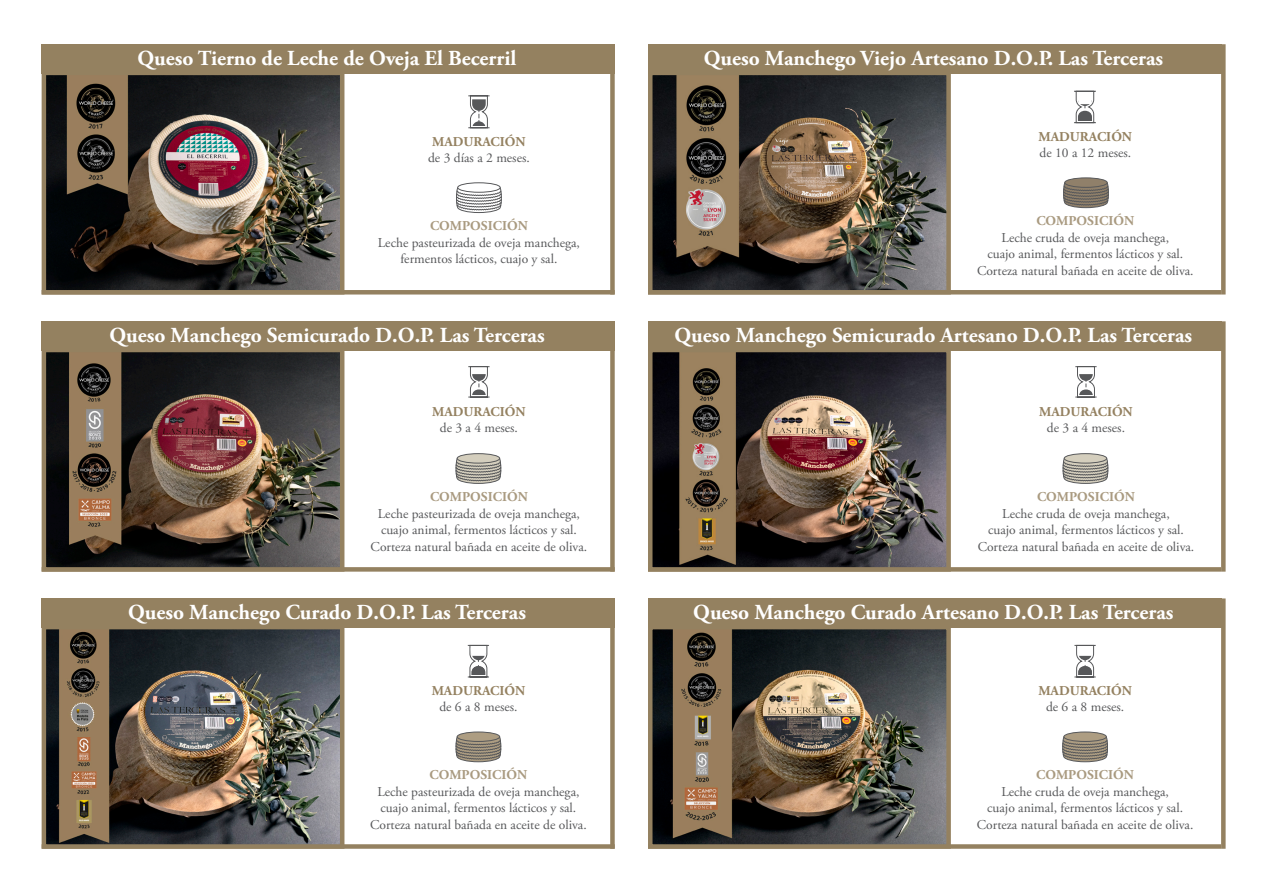
<style>
.page{position:relative;width:1263px;height:893px;background:#fff}
.page>*{position:absolute;margin:0;border:0;box-sizing:border-box;transform-origin:0 0}
.Título_sección{font:700 21.3px "Adobe Garamond Pro";color:#fff}
.Texto_básico_ficha_técnica{font:13.5px "Adobe Garamond Pro";color:#57585a}
.Subtítulo{font:700 13.5px "Adobe Garamond Pro";color:#a99a80}
.Titulos_ficha_técnica{font:700 13.5px "Adobe Garamond Pro";color:#948160}
</style>
<div class="page">
<div style="left:42px;top:44px;width:573px;height:29px;background:#948160"></div>
<div style="left:648px;top:44px;width:573px;height:29px;background:#948160"></div>
<div style="left:42px;top:321px;width:573px;height:29px;background:#948160"></div>
<div style="left:42px;top:598px;width:573px;height:30px;background:#948160"></div>
<div style="left:648px;top:321px;width:573px;height:29px;background:#948160"></div>
<div style="left:648px;top:598px;width:573px;height:30px;background:#948160"></div>
<div style="left:610px;top:47px;width:5px;height:248px;background:#948160"></div>
<svg style="left:1221px;top:44px;width:4px;height:251px"></svg>
<div style="left:610px;top:321px;width:5px;height:251px;background:#948160"></div>
<div style="left:610px;top:598px;width:5px;height:251px;background:#948160"></div>
<svg style="left:1221px;top:321px;width:4px;height:251px"></svg>
<svg style="left:1221px;top:598px;width:4px;height:251px"></svg>
<div style="left:42px;top:290px;width:573px;height:5px;background:#948160"></div>
<div style="left:648px;top:290px;width:573px;height:5px;background:#948160"></div>
<div style="left:42px;top:567px;width:573px;height:5px;background:#948160"></div>
<div style="left:42px;top:844px;width:573px;height:5px;background:#948160"></div>
<div style="left:648px;top:567px;width:573px;height:5px;background:#948160"></div>
<div style="left:648px;top:844px;width:573px;height:5px;background:#948160"></div>
<img style="left:47px;top:76px;width:292px;height:214px">
<div style="left:42px;top:71px;width:302px;height:224px;border:4px solid #948160"></div>
<img style="left:653px;top:76px;width:293px;height:214px">
<div style="left:648px;top:71px;width:303px;height:224px;border:4px solid #948160"></div>
<img style="left:47px;top:353px;width:292px;height:214px">
<div style="left:42px;top:348px;width:302px;height:224px;border:4px solid #948160"></div>
<img style="left:47px;top:630px;width:292px;height:214px">
<div style="left:42px;top:625px;width:302px;height:224px;border:4px solid #948160"></div>
<img style="left:653px;top:353px;width:293px;height:214px">
<div style="left:648px;top:348px;width:303px;height:224px;border:4px solid #948160"></div>
<img style="left:653px;top:630px;width:293px;height:214px">
<div style="left:648px;top:625px;width:303px;height:224px;border:4px solid #948160"></div>
<div style="left:457px;top:182px;width:43px;height:11px;border:1px solid #57585a;border-radius:50%"></div>
<svg style="left:456px;top:187px;width:46px;height:26px"></svg>
<svg style="left:457px;top:732px;width:43px;height:9px"></svg>
<div style="left:457px;top:732px;width:43px;height:10px;border:1px solid #57585a;border-radius:50%"></div>
<svg style="left:455px;top:736px;width:47px;height:26px"></svg>
<div style="left:1064px;top:732px;width:42px;height:9px;background:#ad9d82;border-radius:50%"></div>
<div style="left:1063px;top:732px;width:44px;height:10px;border:1px solid #57585a;border-radius:50%"></div>
<svg style="left:1062px;top:736px;width:46px;height:26px"></svg>
<svg style="left:468px;top:95px;width:22px;height:34px"></svg>
<svg style="left:467px;top:645px;width:22px;height:33px"></svg>
<svg style="left:1074px;top:645px;width:22px;height:33px"></svg>
<div style="left:1065px;top:178px;width:42px;height:9px;background:#90806a;border-radius:50%"></div>
<div style="left:1064px;top:178px;width:43px;height:10px;border:1px solid #57585a;border-radius:50%"></div>
<svg style="left:1063px;top:182px;width:46px;height:26px"></svg>
<svg style="left:1074px;top:90px;width:22px;height:33px"></svg>
<div style="left:457px;top:454px;width:43px;height:9px;background:#d4cebd;border-radius:50%"></div>
<div style="left:457px;top:453px;width:43px;height:10px;border:1px solid #57585a;border-radius:50%"></div>
<svg style="left:455px;top:458px;width:47px;height:26px"></svg>
<div style="left:1064px;top:454px;width:43px;height:9px;background:#d4cebd;border-radius:50%"></div>
<div style="left:1064px;top:453px;width:43px;height:10px;border:1px solid #57585a;border-radius:50%"></div>
<svg style="left:1062px;top:458px;width:47px;height:26px"></svg>
<svg style="left:468px;top:366px;width:22px;height:32px"></svg>
<svg style="left:1075px;top:366px;width:22px;height:32px"></svg>
<p class="Título_sección" style="left:138px;top:45px;width:380px">Queso Tierno de Leche de Oveja El Becerril</p>
<p class="Título_sección" style="left:704px;top:45px;width:461px">Queso Manchego Viejo Artesano D.O.P. Las Terceras</p>
<p class="Titulos_ficha_técnica" style="left:432px;top:134px;width:95px">MADURACIÓN</p>
<p class="Texto_básico_ficha_técnica" style="left:428px;top:150px;width:103px">de 3 días a 2 meses.</p>
<p class="Titulos_ficha_técnica" style="left:1038px;top:129px;width:95px">MADURACIÓN</p>
<p class="Texto_básico_ficha_técnica" style="left:1039px;top:145px;width:93px">de 10 a 12 meses.</p>
<p class="Subtítulo" style="left:430px;top:218px;width:99px">COMPOSICIÓN</p>
<p class="Texto_básico_ficha_técnica" style="left:378px;top:234px;width:204px">Leche pasteurizada de oveja manchega,</p>
<p class="Texto_básico_ficha_técnica" style="left:400px;top:251px;width:159px">fermentos lácticos, cuajo y sal.</p>
<p class="Subtítulo" style="left:1036px;top:213px;width:99px">COMPOSICIÓN</p>
<p class="Texto_básico_ficha_técnica" style="left:1001px;top:229px;width:169px">Leche cruda de oveja manchega,</p>
<p class="Texto_básico_ficha_técnica" style="left:987px;top:246px;width:197px">cuajo animal, fermentos lácticos y sal.</p>
<p class="Texto_básico_ficha_técnica" style="left:977px;top:262px;width:218px">Corteza natural bañada en aceite de oliva.</p>
<p class="Título_sección" style="left:109px;top:322px;width:437px">Queso Manchego Semicurado D.O.P. Las Terceras</p>
<p class="Título_sección" style="left:675px;top:322px;width:519px">Queso Manchego Semicurado Artesano D.O.P. Las Terceras</p>
<p class="Titulos_ficha_técnica" style="left:432px;top:404px;width:95px">MADURACIÓN</p>
<p class="Texto_básico_ficha_técnica" style="left:440px;top:420px;width:80px">de 3 a 4 meses.</p>
<p class="Titulos_ficha_técnica" style="left:1039px;top:404px;width:95px">MADURACIÓN</p>
<p class="Texto_básico_ficha_técnica" style="left:1047px;top:420px;width:80px">de 3 a 4 meses.</p>
<p class="Subtítulo" style="left:430px;top:489px;width:99px">COMPOSICIÓN</p>
<p class="Texto_básico_ficha_técnica" style="left:378px;top:505px;width:204px">Leche pasteurizada de oveja manchega,</p>
<p class="Texto_básico_ficha_técnica" style="left:381px;top:522px;width:197px">cuajo animal, fermentos lácticos y sal.</p>
<p class="Texto_básico_ficha_técnica" style="left:371px;top:538px;width:218px">Corteza natural bañada en aceite de oliva.</p>
<p class="Subtítulo" style="left:1037px;top:489px;width:99px">COMPOSICIÓN</p>
<p class="Texto_básico_ficha_técnica" style="left:1002px;top:505px;width:169px">Leche cruda de oveja manchega,</p>
<p class="Texto_básico_ficha_técnica" style="left:988px;top:522px;width:197px">cuajo animal, fermentos lácticos y sal.</p>
<p class="Texto_básico_ficha_técnica" style="left:978px;top:538px;width:218px">Corteza natural bañada en aceite de oliva.</p>
<p class="Título_sección" style="left:128px;top:600px;width:399px">Queso Manchego Curado D.O.P. Las Terceras</p>
<p class="Título_sección" style="left:693px;top:600px;width:482px">Queso Manchego Curado Artesano D.O.P. Las Terceras</p>
<p class="Titulos_ficha_técnica" style="left:432px;top:683px;width:95px">MADURACIÓN</p>
<p class="Texto_básico_ficha_técnica" style="left:439px;top:699px;width:80px">de 6 a 8 meses.</p>
<p class="Titulos_ficha_técnica" style="left:1038px;top:683px;width:95px">MADURACIÓN</p>
<p class="Texto_básico_ficha_técnica" style="left:1046px;top:699px;width:80px">de 6 a 8 meses.</p>
<p class="Subtítulo" style="left:430px;top:767px;width:99px">COMPOSICIÓN</p>
<p class="Texto_básico_ficha_técnica" style="left:377px;top:783px;width:204px">Leche pasteurizada de oveja manchega,</p>
<p class="Texto_básico_ficha_técnica" style="left:380px;top:800px;width:197px">cuajo animal, fermentos lácticos y sal.</p>
<p class="Texto_básico_ficha_técnica" style="left:370px;top:816px;width:218px">Corteza natural bañada en aceite de oliva.</p>
<p class="Subtítulo" style="left:1036px;top:767px;width:99px">COMPOSICIÓN</p>
<p class="Texto_básico_ficha_técnica" style="left:1001px;top:783px;width:169px">Leche cruda de oveja manchega,</p>
<p class="Texto_básico_ficha_técnica" style="left:987px;top:800px;width:197px">cuajo animal, fermentos lácticos y sal.</p>
<p class="Texto_básico_ficha_técnica" style="left:977px;top:816px;width:218px">Corteza natural bañada en aceite de oliva.</p>
</div>
